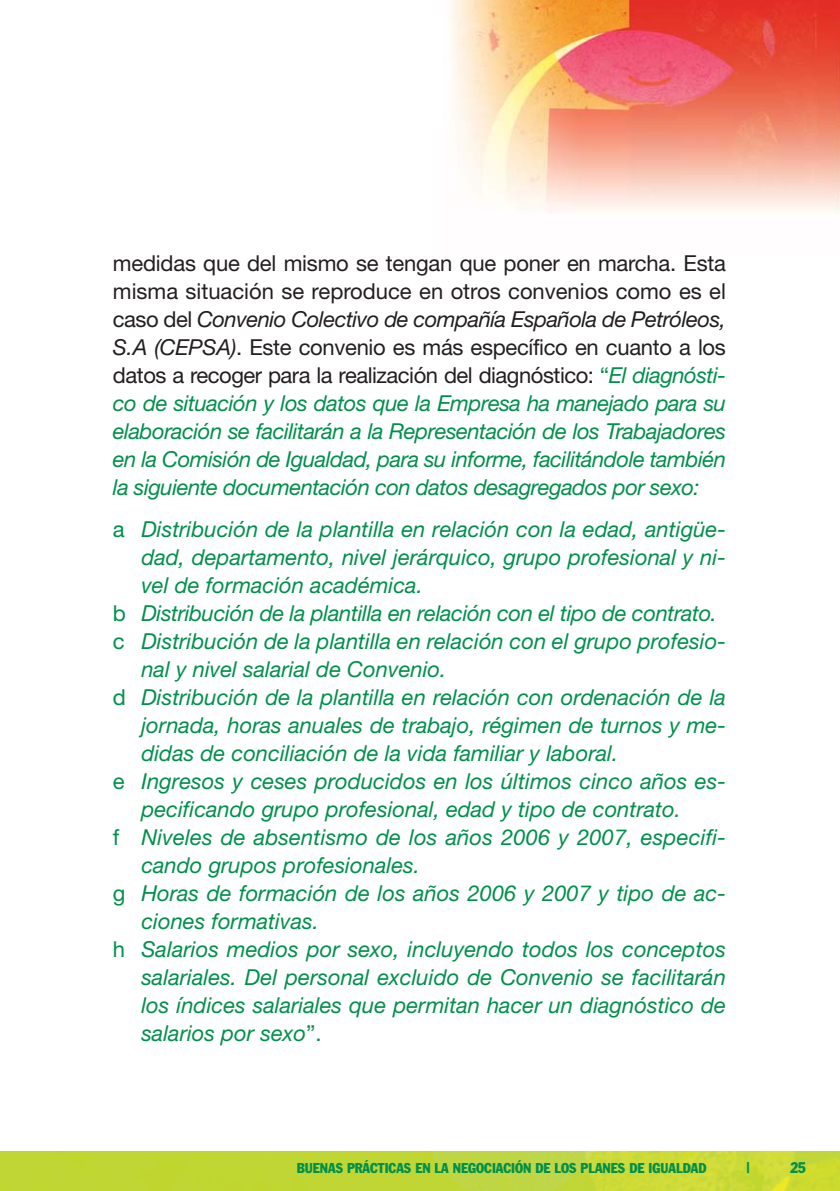
<style>
.page{position:relative;width:840px;height:1191px;background:#fff}
.page>*{position:absolute;margin:0;border:0;box-sizing:border-box;transform-origin:0 0}
.t1{font:italic 22px/28px "Helvetica Neue";color:#00904c;text-align:justify}
.t2{font:condensed 15.2px "Franklin Gothic";color:#00904c}
.t3{font:condensed 14px "Franklin Gothic";color:#00904c}
.s1{font-style:normal;color:#231f20}
.s2{color:#231f20}
.s3{font-style:normal}
</style>
<div class="page">
<img style="left:451px;top:0;width:388px;height:212px">
<img style="left:0;top:1151px;width:839px;height:40px">
<p class="t1" style="left:113px;top:251px;width:614px"><span class="s1">medidas que del mismo se tengan que poner en marcha. Esta misma situación se reproduce en otros convenios como es el caso del</span> <span class="s2">Convenio Colectivo de compañía Española de Petróleos, S.A (CEPSA)</span><span class="s1">. Este convenio es más específico en cuanto a los datos a recoger para la realización del diagnóstico:</span> <span class="s3">“</span>El diagnósti&shy;co de situación y los datos que la Empresa ha manejado para su elaboración se facilitarán a la Representación de los Trabajadores en la Comisión de Igualdad, para su informe, facilitándole también la siguiente documentación con datos desagregados por sexo:</p>
<p class="t1" style="left:113px;top:517px;width:614px"><span class="s3">a</span> Distribución de la plantilla en relación con la edad, antigüe-</p>
<p class="t1" style="left:141px;top:545px;width:585px">dad, departamento, nivel jerárquico, grupo profesional y ni-</p>
<p class="t1" style="left:141px;top:573px;width:283px">vel de formación académica.</p>
<p class="t1" style="left:113px;top:601px;width:605px"><span class="s3">b</span> Distribución de la plantilla en relación con el tipo de contrato.</p>
<p class="t1" style="left:113px;top:629px;width:614px"><span class="s3">c</span> Distribución de la plantilla en relación con el grupo profesio-</p>
<p class="t1" style="left:141px;top:657px;width:306px">nal y nivel salarial de Convenio.</p>
<p class="t1" style="left:113px;top:685px;width:614px"><span class="s3">d</span> Distribución de la plantilla en relación con ordenación de la</p>
<p class="t1" style="left:141px;top:713px;width:585px">jornada, horas anuales de trabajo, régimen de turnos y me-</p>
<p class="t1" style="left:141px;top:741px;width:478px">didas de conciliación de la vida familiar y laboral.</p>
<p class="t1" style="left:113px;top:769px;width:614px"><span class="s3">e</span> Ingresos y ceses producidos en los últimos cinco años es-</p>
<p class="t1" style="left:141px;top:797px;width:540px">pecificando grupo profesional, edad y tipo de contrato.</p>
<p class="t1" style="left:113px;top:825px;width:614px"><span class="s3">f</span> Niveles de absentismo de los años 2006 y 2007, especifi-</p>
<p class="t1" style="left:141px;top:853px;width:280px">cando grupos profesionales.</p>
<p class="t1" style="left:113px;top:881px;width:614px"><span class="s3">g</span> Horas de formación de los años 2006 y 2007 y tipo de ac-</p>
<p class="t1" style="left:141px;top:909px;width:179px">ciones formativas.</p>
<p class="t1" style="left:113px;top:937px;width:614px"><span class="s3">h</span> Salarios medios por sexo, incluyendo todos los conceptos</p>
<p class="t1" style="left:141px;top:965px;width:585px">salariales. Del personal excluido de Convenio se facilitarán</p>
<p class="t1" style="left:141px;top:993px;width:585px">los índices salariales que permitan hacer un diagnóstico de</p>
<p class="t1" style="left:141px;top:1021px;width:181px">salarios por sexo<span class="s3">”.</span></p>
<p class="t3" style="left:296px;top:1163px;width:411px">BUENAS PRÁCTICAS EN LA NEGOCIACIÓN DE LOS PLANES DE IGUALDAD</p>
<p class="t2" style="left:746px;top:1162px;width:5px">|</p>
<p class="t2" style="left:789px;top:1162px;width:17px">25</p>
</div>
